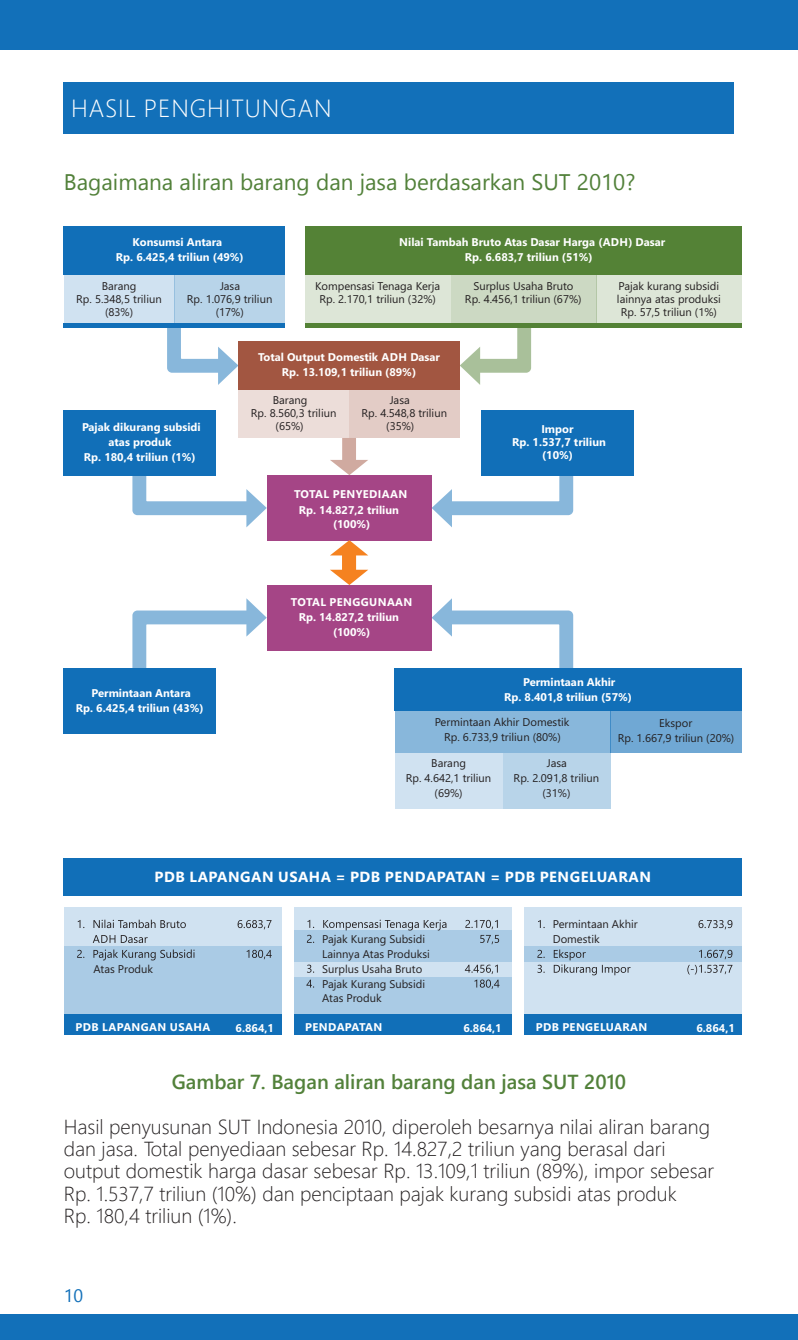
<style>
.page{position:relative;width:798px;height:1340px;background:#fff}
.page>*{position:absolute;margin:0;border:0;box-sizing:border-box;transform-origin:0 0}
.t1{font:300 24.75px "Segoe UI";letter-spacing:.035em;color:#fff}
.t2{font:22.5px "Segoe UI";color:#52813a}
.t3{font:300 20.25px/22.3px "Segoe UI";color:#231f20}
.t4{font:600 20.25px "Segoe UI";color:#52813a}
.t5{font:18px "Segoe UI";color:#1270b9}
.t6{font:700 14.62px "Segoe UI";letter-spacing:.035em;color:#fff}
.t7{font:11.25px/14.8px "Segoe UI";color:#231f20;text-align:center}
.t8{font:700 11.25px/15.1px "Segoe UI";color:#fff;text-align:center}
.t9{font:700 11.25px "Segoe UI";letter-spacing:.035em;color:#fff}
</style>
<div class="page">
<div style="left:0;top:0;width:797px;height:49px;background:#1270b9"></div>
<svg style="left:797px;top:1314px;width:1px;height:25px"></svg>
<div style="left:0;top:1314px;width:797px;height:25px;background:#1270b9"></div>
<div style="left:64px;top:83px;width:669px;height:51px;background:#1270b9"></div>
<div style="left:64px;top:858px;width:677px;height:38px;background:#116fb8"></div>
<svg style="left:132px;top:476px;width:135px;height:51px"></svg>
<svg style="left:431px;top:475px;width:142px;height:52px"></svg>
<svg style="left:132px;top:598px;width:135px;height:70px"></svg>
<svg style="left:431px;top:598px;width:142px;height:70px"></svg>
<svg style="left:167px;top:327px;width:71px;height:58px"></svg>
<svg style="left:459px;top:327px;width:72px;height:58px"></svg>
<div style="left:64px;top:906px;width:217px;height:108px;background:#d0e2f1"></div>
<div style="left:294px;top:906px;width:217px;height:108px;background:#d0e2f1"></div>
<div style="left:524px;top:906px;width:217px;height:108px;background:#d0e2f1"></div>
<div style="left:64px;top:1014px;width:217px;height:20px;background:#116fb8"></div>
<div style="left:294px;top:1014px;width:217px;height:20px;background:#116fb8"></div>
<div style="left:524px;top:1014px;width:217px;height:20px;background:#116fb8"></div>
<div style="left:349px;top:390px;width:110px;height:48px;background:#e3ccc6"></div>
<div style="left:238px;top:390px;width:111px;height:48px;background:#ecddd9"></div>
<div style="left:238px;top:342px;width:221px;height:48px;background:#a25641"></div>
<div style="left:64px;top:410px;width:152px;height:66px;background:#116fb8"></div>
<div style="left:267px;top:475px;width:164px;height:65px;background:#a54586"></div>
<div style="left:267px;top:585px;width:164px;height:65px;background:#a54586"></div>
<div style="left:174px;top:275px;width:111px;height:48px;background:#b8d4e9"></div>
<div style="left:64px;top:275px;width:110px;height:48px;background:#d0e2f1"></div>
<div style="left:64px;top:227px;width:221px;height:48px;background:#116fb8"></div>
<div style="left:450px;top:275px;width:146px;height:48px;background:#ccd9c3"></div>
<div style="left:305px;top:227px;width:436px;height:48px;background:#548236"></div>
<div style="left:305px;top:275px;width:145px;height:48px;background:#dde6d7"></div>
<div style="left:596px;top:275px;width:145px;height:48px;background:#dde6d7"></div>
<div style="left:481px;top:410px;width:152px;height:66px;background:#116fb8"></div>
<div style="left:64px;top:668px;width:152px;height:65px;background:#116fb8"></div>
<div style="left:394px;top:668px;width:347px;height:42px;background:#116fb8"></div>
<div style="left:394px;top:753px;width:108px;height:55px;background:#d0e2f1"></div>
<div style="left:610px;top:710px;width:131px;height:43px;background:#70a8d4"></div>
<div style="left:502px;top:753px;width:108px;height:55px;background:#b8d4e9"></div>
<div style="left:394px;top:710px;width:216px;height:43px;background:#88b7db"></div>
<hr style="left:305px;top:323px;width:436px;height:4px;background:#548236">
<hr style="left:64px;top:323px;width:221px;height:4px;background:#116fb8">
<div style="left:64px;top:946px;width:217px;height:68px;background:#aacbe5"></div>
<div style="left:294px;top:931px;width:217px;height:30px;background:#aacbe5"></div>
<div style="left:294px;top:977px;width:217px;height:37px;background:#aacbe5"></div>
<div style="left:524px;top:946px;width:217px;height:15px;background:#aacbe5"></div>
<svg style="left:330px;top:438px;width:38px;height:37px"></svg>
<svg style="left:330px;top:540px;width:38px;height:45px"></svg>
<svg style="left:307px;top:919px;width:139px;height:23px"></svg>
<svg style="left:307px;top:964px;width:7px;height:8px"></svg>
<svg style="left:306px;top:979px;width:8px;height:8px"></svg>
<svg style="left:464px;top:919px;width:35px;height:70px"></svg>
<svg style="left:537px;top:920px;width:93px;height:55px"></svg>
<svg style="left:687px;top:920px;width:45px;height:54px"></svg>
<svg style="left:77px;top:919px;width:117px;height:41px"></svg>
<svg style="left:237px;top:920px;width:34px;height:39px"></svg>
<p class="t1" style="left:71px;top:89px;width:262px">HASIL PENGHITUNGAN</p>
<p class="t2" style="left:64px;top:164px;width:573px">Bagaimana aliran barang dan jasa berdasarkan SUT 2010?</p>
<p class="t8" style="left:116px;top:234px;width:129px">Konsumsi Antara<br>Rp. 6.425,4 triliun (49%)</p>
<p class="t7" style="left:76px;top:279px;width:87px;line-height:12.8px">Barang<br>Rp. 5.348,5 triliun (83%)</p>
<p class="t7" style="left:187px;top:279px;width:87px;line-height:12.8px">Jasa<br>Rp. 1.076,9 triliun (17%)</p>
<p class="t8" style="left:465px;top:234px;width:202px;text-align:left;text-indent:-66px">Nilai Tambah Bruto Atas Dasar Harga (ADH) Dasar<br>Rp. 6.683,7 triliun (51%)</p>
<p class="t7" style="left:315px;top:279px;width:126px;line-height:13px">Kompensasi Tenaga Kerja<br>Rp. 2.170,1 triliun (32%)</p>
<p class="t7" style="left:465px;top:279px;width:118px;line-height:13px">Surplus Usaha Bruto<br>Rp. 4.456,1 triliun (67%)</p>
<p class="t7" style="left:616px;top:279px;width:105px;line-height:12.8px">Pajak kurang subsidi lainnya atas produksi<br>Rp. 57,5 triliun (1%)</p>
<p class="t8" style="left:258px;top:349px;width:183px">Total Output Domestik ADH Dasar<br>Rp. 13.109,1 triliun (89%)</p>
<p class="t7" style="left:272px;top:392px;width:36px">Barang</p>
<p class="t7" style="left:251px;top:405px;width:87px">Rp. 8.560,3 triliun</p>
<p class="t7" style="left:275px;top:418px;width:30px">(65%)</p>
<p class="t7" style="left:389px;top:392px;width:22px">Jasa</p>
<p class="t7" style="left:361px;top:405px;width:87px">Rp. 4.548,8 triliun</p>
<p class="t7" style="left:386px;top:418px;width:30px">(35%)</p>
<p class="t8" style="left:82px;top:419px;width:120px">Pajak dikurang subsidi atas produk<br>Rp. 180,4 triliun (1%)</p>
<p class="t8" style="left:512px;top:422px;width:95px;line-height:12.8px">Impor<br>Rp. 1.537,7 triliun (10%)</p>
<p class="t8" style="left:294px;top:486px;width:115px">TOTAL PENYEDIAAN<br>Rp. 14.827,2 triliun (100%)</p>
<p class="t8" style="left:76px;top:684px;width:129px">Permintaan Antara<br>Rp. 6.425,4 triliun (43%)</p>
<p class="t8" style="left:291px;top:593px;width:123px">TOTAL PENGGUNAAN<br>Rp. 14.827,2 triliun (100%)</p>
<p class="t8" style="left:504px;top:674px;width:129px">Permintaan Akhir<br>Rp. 8.401,8 triliun (57%)</p>
<p class="t7" style="left:617px;top:715px;width:118px">Ekspor<br>Rp. 1.667,9 triliun (20%)</p>
<p class="t7" style="left:434px;top:714px;width:136px">Permintaan Akhir Domestik<br>Rp. 6.733,9 triliun (80%)</p>
<p class="t7" style="left:405px;top:755px;width:87px">Barang<br>Rp. 4.642,1 triliun (69%)</p>
<p class="t7" style="left:513px;top:755px;width:87px">Jasa<br>Rp. 2.091,8 triliun (31%)</p>
<p class="t6" style="left:154px;top:866px;width:497px">PDB LAPANGAN USAHA = PDB PENDAPATAN = PDB PENGELUARAN</p>
<p class="t7" style="left:93px;top:961px;width:61px">Atas Produk</p>
<p class="t7" style="left:322px;top:931px;width:109px;text-align:left">Pajak Kurang Subsidi<br>Lainnya Atas Produksi<br>Surplus Usaha Bruto<br>Pajak Kurang Subsidi<br>Atas Produk</p>
<p class="t7" style="left:552px;top:916px;width:86px;text-align:left">Permintaan Akhir<br>Domestik</p>
<p class="t9" style="left:75px;top:1018px;width:136px">PDB LAPANGAN USAHA</p>
<p class="t8" style="left:235px;top:1019px;width:40px">6.864,1</p>
<p class="t9" style="left:305px;top:1018px;width:79px">PENDAPATAN</p>
<p class="t8" style="left:463px;top:1019px;width:40px">6.864,1</p>
<p class="t9" style="left:535px;top:1018px;width:113px">PDB PENGELUARAN</p>
<p class="t8" style="left:696px;top:1019px;width:40px">6.864,1</p>
<p class="t4" style="left:172px;top:1065px;width:455px">Gambar 7. Bagan aliran barang dan jasa SUT 2010</p>
<p class="t3" style="left:64px;top:1114px;width:651px">Hasil penyusunan SUT Indonesia 2010, diperoleh besarnya nilai aliran barang dan jasa. Total penyediaan sebesar Rp. 14.827,2 triliun yang berasal dari output domestik harga dasar sebesar Rp. 13.109,1 triliun (89%), impor sebesar Rp. 1.537,7 triliun (10%) dan penciptaan pajak kurang subsidi atas produk<br>Rp. 180,4 triliun (1%).</p>
<h3 class="t5" style="left:64px;top:1281px;width:21px">10</h3>
</div>
